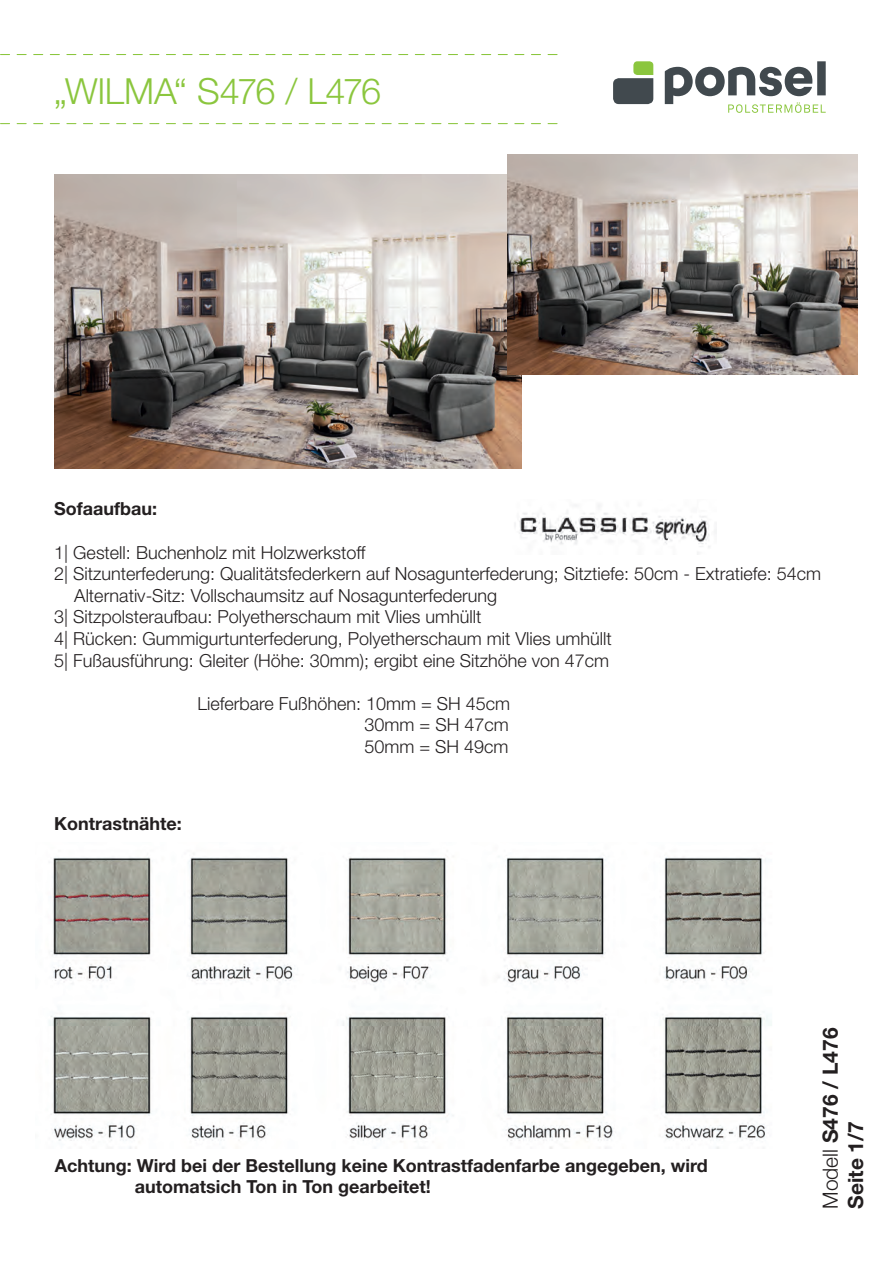
<style>
.page{position:relative;width:893px;height:1263px;background:#fff}
.page>*{position:absolute;margin:0;border:0;box-sizing:border-box;transform-origin:0 0}
.t1{font:300 36px "Helvetica Neue LT Std";letter-spacing:-.02em;color:#8bc63e}
.t2{font:700 21px/25.2px "Helvetica Neue LT Std";color:#231f20}
.t3{font:300 18px/21.6px "Helvetica Neue LT Std";color:#231f20;text-align:justify}
.t4{font:700 18px/21.6px "Helvetica Neue LT Std";color:#231f20}
.s1{font-weight:300}
</style>
<div class="page">
<svg style="left:665px;top:61px;width:161px;height:52px"></svg>
<svg style="left:613px;top:61px;width:40px;height:43px"></svg>
<svg style="left:1px;top:123px;width:556px;height:1px"></svg>
<svg style="left:1px;top:54px;width:556px;height:1px"></svg>
<img style="left:54px;top:175px;width:468px;height:293px">
<img style="left:515px;top:505px;width:201px;height:50px">
<img style="left:507px;top:154px;width:351px;height:220px">
<img style="left:49px;top:857px;width:723px;height:292px">
<h1 class="t1" style="left:54px;top:70px;width:329px">„WILMA“ S476 / L476</h1>
<p class="t4" style="left:54px;top:498px;width:105px">Sofaaufbau:</p>
<p class="t3" style="left:54px;top:541px;width:313px">1| Gestell: Buchenholz mit Holzwerkstoff</p>
<p class="t3" style="left:54px;top:563px;width:768px">2| Sitzunterfederung: Qualitätsfederkern auf Nosagunterfederung; Sitztiefe: 50cm - Extratiefe: 54cm</p>
<p class="t3" style="left:74px;top:584px;width:424px">Alternativ-Sitz: Vollschaumsitz auf Nosagunterfederung</p>
<p class="t3" style="left:54px;top:606px;width:429px">3| Sitzpolsteraufbau: Polyetherschaum mit Vlies umhüllt</p>
<p class="t3" style="left:54px;top:627px;width:559px">4| Rücken: Gummigurtunterfederung, Polyetherschaum mit Vlies umhüllt</p>
<p class="t3" style="left:54px;top:649px;width:556px">5| Fußausführung: Gleiter (Höhe: 30mm); ergibt eine Sitzhöhe von 47cm</p>
<p class="t3" style="left:364px;top:692px;width:147px;text-indent:-167px">Lieferbare Fußhöhen: 10mm = SH 45cm 30mm = SH 47cm 50mm = SH 49cm</p>
<p class="t4" style="left:54px;top:812px;width:129px">Kontrastnähte:</p>
<p class="t4" style="left:135px;top:1154px;width:574px;text-indent:-80px">Achtung: Wird bei der Bestellung keine Kontrastfadenfarbe angegeben, wird automatsich Ton in Ton gearbeitet!</p>
<p class="t2" style="left:817px;top:1209px;width:183px;rotate:-90deg"><span class="s1">Modell</span> S476 / L476<br>Seite 1/7</p>
</div>
